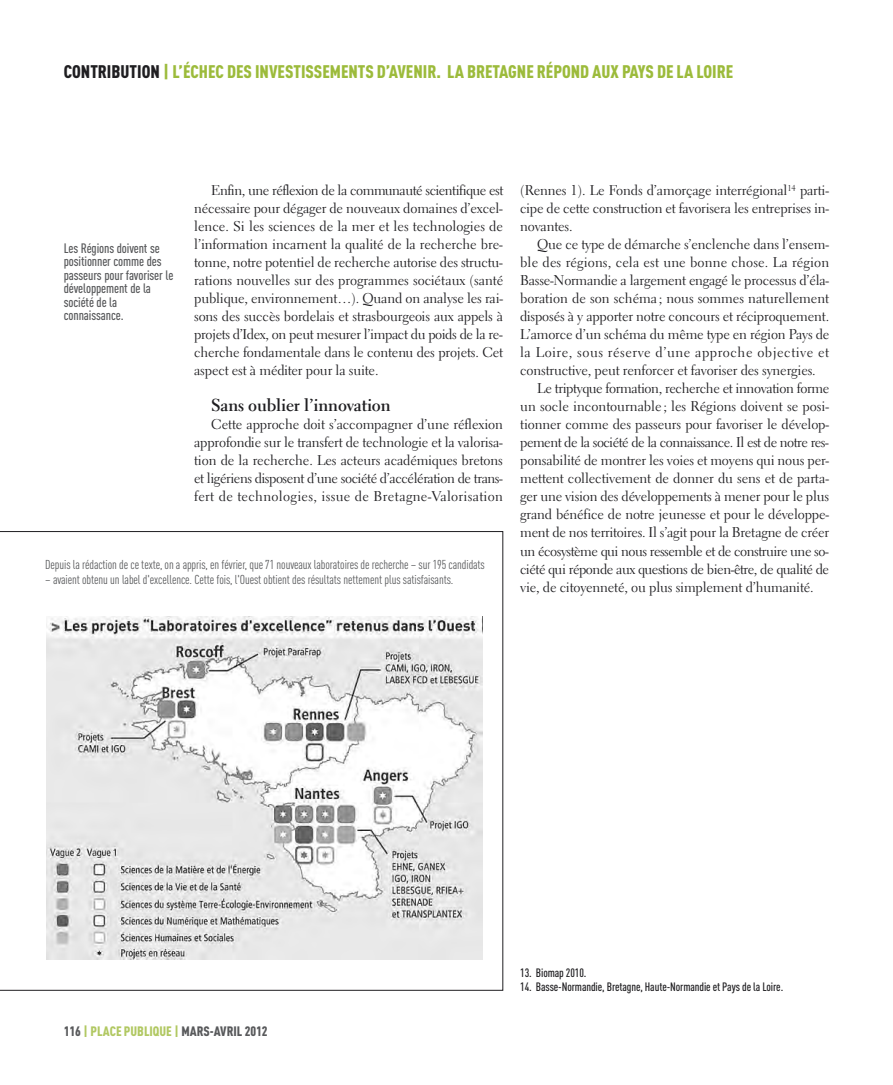
<style>
.page{position:relative;width:893px;height:1085px;background:#fff}
.page>*{position:absolute;margin:0;border:0;box-sizing:border-box;transform-origin:0 0}
.t1{font:900 18px "DIN Cond";color:#9cbb3b}
.t2{font:700 17.25px "Electra LT";letter-spacing:-.01em;color:#1f1e21}
.t3{font:14.1px/18px "Electra LT";letter-spacing:-.01em;color:#1f1e21;text-align:justify}
.t4{font:14.1px "Electra LT";letter-spacing:-.035em;color:#1f1e21}
.t5{font:14.1px "Electra LT";letter-spacing:-.03em;color:#1f1e21}
.t6{font:14.1px "Electra LT";letter-spacing:.01em;color:#1f1e21}
.t7{font:14.1px "Electra LT";letter-spacing:.04em;color:#1f1e21}
.t8{font:500 13.5px/13.5px "DIN Cond";letter-spacing:-.01em;color:#58595b}
.t9{font:900 13.5px "DIN Cond";color:#58595b}
.t10{font:12.75px "DIN Cond";letter-spacing:-.01em;color:#58595b}
.t11{font:500 12px "DIN Cond";letter-spacing:-.01em;color:#1f1e21}
.s1{color:#1f1e21}
.s2{color:#b1c862}
</style>
<div class="page">
<hr style="left:892px;top:0;width:1px;height:552px;background:#d0dd9f">
<svg style="left:0;top:531px;width:503px;height:459px"></svg>
<div style="left:5px;top:616px;width:480px;height:362px;background:#fff"></div>
<img style="left:47px;top:616px;width:436px;height:343px">
<p class="t1" style="left:64px;top:60px;width:671px"><span class="s1">CONTRIBUTION</span> | L’ÉCHEC DES INVESTISSEMENTS D’AVENIR. LA BRETAGNE RÉPOND AUX PAYS DE LA LOIRE</p>
<p class="t8" style="left:64px;top:241px;width:111px">Les Régions doivent se positionner comme des passeurs pour favoriser le développement de la société de la connaissance.</p>
<p class="t3" style="left:194px;top:183px;width:311px;text-indent:17px">Enfin, une réflexion de la communauté scientifique est nécessaire pour dégager de nouveaux domaines d’excel&shy;lence. Si les sciences de la mer et les technologies de l’information incarnent la qualité de la recherche bre&shy;tonne, notre potentiel de recherche autorise des structu&shy;rations nouvelles sur des programmes sociétaux (santé publique, environnement…). Quand on analyse les rai&shy;sons des succès bordelais et strasbourgeois aux appels à projets d’Idex, on peut mesurer l’impact du poids de la re&shy;cherche fondamentale dans le contenu des projets. Cet aspect est à méditer pour la suite.</p>
<p class="t2" style="left:211px;top:398px;width:181px">Sans oublier l’innovation</p>
<p class="t3" style="left:194px;top:417px;width:310px;text-indent:17px">Cette approche doit s’accompagner d’une réflexion approfondie sur le transfert de technologie et la valorisa&shy;tion de la recherche. Les acteurs académiques bretons et ligériens disposent d’une société d’accélération de trans&shy;fert de technologies, issue de Bretagne-Valorisation</p>
<p class="t10" style="left:45px;top:556px;width:441px">Depuis la rédaction de ce texte, on a appris, en février, que 71 nouveaux laboratoires de recherche – sur 195 candidats</p>
<p class="t10" style="left:45px;top:571px;width:410px">– avaient obtenu un label d'excellence. Cette fois, l'Ouest obtient des résultats nettement plus satisfaisants.</p>
<p class="t3" style="left:520px;top:183px;width:311px">(Rennes 1). Le Fonds d’amorçage interrégional<sup>14</sup> parti&shy;cipe de cette construction et favorisera les entreprises in&shy;novantes.</p>
<p class="t3" style="left:537px;top:237px;width:293px">Que ce type de démarche s’enclenche dans l’ensem-</p>
<p class="t6" style="left:520px;top:257px;width:311px">ble des régions, cela est une bonne chose. La région</p>
<p class="t3" style="left:520px;top:273px;width:311px">Basse-Normandie a largement engagé le processus d’éla-</p>
<p class="t3" style="left:520px;top:291px;width:310px">boration de son schéma; nous sommes naturellement</p>
<p class="t3" style="left:520px;top:309px;width:310px">disposés à y apporter notre concours et réciproquement.</p>
<p class="t3" style="left:520px;top:327px;width:311px">L’amorce d’un schéma du même type en région Pays de</p>
<p class="t7" style="left:520px;top:347px;width:310px">la Loire, sous réserve d’une approche objective et</p>
<p class="t3" style="left:520px;top:363px;width:297px">constructive, peut renforcer et favoriser des synergies.</p>
<p class="t3" style="left:537px;top:381px;width:294px">Le triptyque formation, recherche et innovation forme</p>
<p class="t3" style="left:520px;top:399px;width:310px">un socle incontournable; les Régions doivent se posi-</p>
<p class="t3" style="left:520px;top:417px;width:310px">tionner comme des passeurs pour favoriser le dévelop-</p>
<p class="t4" style="left:520px;top:437px;width:310px">pement de la société de la connaissance. Il est de notre res-</p>
<p class="t3" style="left:520px;top:453px;width:310px">ponsabilité de montrer les voies et moyens qui nous per-</p>
<p class="t3" style="left:520px;top:471px;width:310px">mettent collectivement de donner du sens et de parta-</p>
<p class="t3" style="left:520px;top:489px;width:310px">ger une vision des développements à mener pour le plus</p>
<p class="t3" style="left:520px;top:507px;width:310px">grand bénéfice de notre jeunesse et pour le développe-</p>
<p class="t3" style="left:520px;top:525px;width:310px">ment de nos territoires. Il s’agit pour la Bretagne de créer</p>
<p class="t4" style="left:520px;top:545px;width:310px">un écosystème qui nous ressemble et de construire une so-</p>
<p class="t5" style="left:520px;top:563px;width:310px">ciété qui réponde aux questions de bien-être, de qualité de</p>
<p class="t3" style="left:520px;top:579px;width:295px">vie, de citoyenneté, ou plus simplement d’humanité.</p>
<p class="t9" style="left:64px;top:1022px;width:205px">116 <span class="s2">| PLACE PUBLIQUE |</span> MARS-AVRIL 2012</p>
<p class="t11" style="left:520px;top:965px;width:68px">13. Biomap 2010.</p>
<p class="t11" style="left:520px;top:979px;width:265px">14. Basse-Normandie, Bretagne, Haute-Normandie et Pays de la Loire.</p>
</div>
